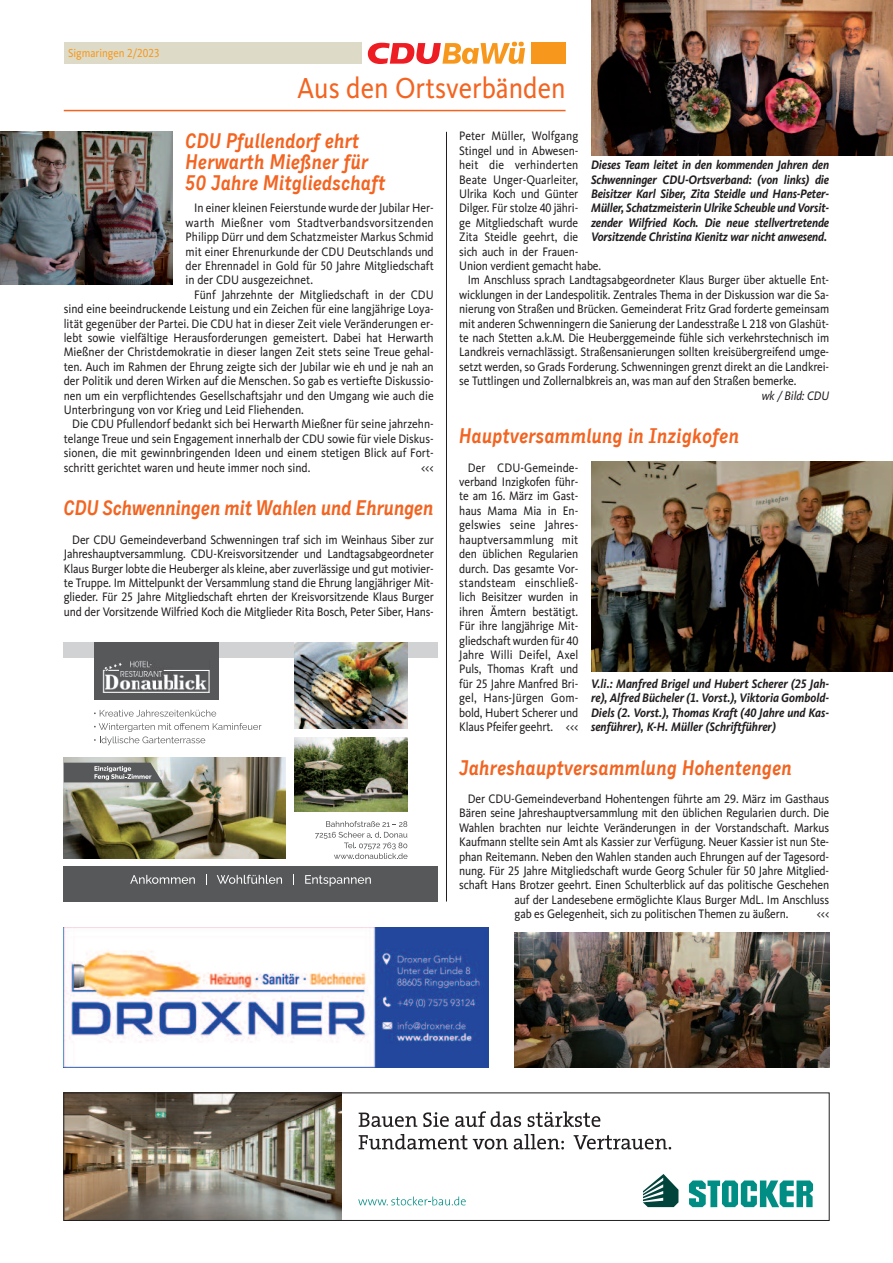
<style>
.page{position:relative;width:893px;height:1263px;background:#fff}
.page>*{position:absolute;margin:0;border:0;box-sizing:border-box;transform-origin:0 0}
.t1{font:30px "CDU Kievit Tab";color:#f36421;scale:.9 1}
.t2{font:italic 700 21px/21px "CDU Skopex";color:#f36421;scale:.9 1}
.t3{font:12.75px/14.4px "CDU Kievit Tab";letter-spacing:-.01em;color:#231f20;text-align:justify;scale:.9 1}
.t4{font:italic 700 12.75px/14.4px "CDU Kievit Tab";letter-spacing:-.01em;color:#231f20;text-align:justify;scale:.9 1}
.t5{font:12.75px "CDU Kievit Tab";letter-spacing:.01em;color:#231f20;scale:.9 1}
.t6{font:italic 12.75px "CDU Kievit Tab";letter-spacing:-.01em;color:#231f20;scale:.9 1}
.t7{font:12px "CDU Kievit Tab";color:#f7981d;scale:.9 1}
</style>
<div class="page">
<div style="left:531px;top:43px;width:35px;height:21px;background:#f7981d"></div>
<div style="left:64px;top:43px;width:297px;height:21px;background:#dddbc7"></div>
<hr style="left:64px;top:110px;width:502px;height:1px;background:#f36421">
<svg style="left:368px;top:42px;width:157px;height:22px"></svg>
<img style="left:0;top:132px;width:173px;height:152px">
<img style="left:591px;top:0;width:302px;height:156px">
<img style="left:591px;top:461px;width:302px;height:211px">
<img style="left:514px;top:932px;width:315px;height:135px">
<img style="left:66px;top:1095px;width:276px;height:123px">
<svg style="left:359px;top:1112px;width:58px;height:15px"></svg>
<svg style="left:423px;top:1112px;width:26px;height:15px"></svg>
<svg style="left:455px;top:1111px;width:66px;height:16px"></svg>
<svg style="left:527px;top:1111px;width:73px;height:16px"></svg>
<svg style="left:359px;top:1134px;width:108px;height:15px"></svg>
<svg style="left:473px;top:1139px;width:35px;height:10px"></svg>
<svg style="left:514px;top:1134px;width:50px;height:15px"></svg>
<svg style="left:574px;top:1135px;width:97px;height:14px"></svg>
<svg style="left:358px;top:1196px;width:108px;height:9px"></svg>
<svg style="left:689px;top:1180px;width:124px;height:27px"></svg>
<svg style="left:643px;top:1174px;width:35px;height:33px"></svg>
<img style="left:64px;top:927px;width:425px;height:140px">
<div style="left:64px;top:642px;width:374px;height:15px;background:#d1d2d4"></div>
<div style="left:64px;top:866px;width:374px;height:35px;background:#57585a"></div>
<svg style="left:130px;top:875px;width:65px;height:9px"></svg>
<svg style="left:217px;top:875px;width:65px;height:9px"></svg>
<svg style="left:305px;top:875px;width:66px;height:11px"></svg>
<svg style="left:94px;top:710px;width:122px;height:7px"></svg>
<svg style="left:94px;top:723px;width:167px;height:22px"></svg>
<img style="left:64px;top:757px;width:221px;height:102px">
<svg style="left:315px;top:821px;width:93px;height:38px"></svg>
<svg style="left:64px;top:763px;width:99px;height:19px;background:#727374"></svg>
<img style="left:294px;top:642px;width:114px;height:86px">
<img style="left:294px;top:737px;width:114px;height:74px">
<div style="left:94px;top:642px;width:124px;height:57px;background:#57585a"></div>
<img style="left:130px;top:660px;width:18px;height:2px">
<svg style="left:103px;top:662px;width:107px;height:31px"></svg>
<hr style="left:446px;top:132px;width:1px;height:769px;background:#231f20">
<p class="t7" style="left:68px;top:49px;width:103px">Sigmaringen 2/2023</p>
<h1 class="t1" style="left:297px;top:78px;width:300px">Aus den Ortsverbänden</h1>
<h2 class="t2" style="left:186px;top:130px;width:224px">CDU Pfullendorf ehrt<br>Herwarth Mießner für<br>50 Jahre Mitgliedschaft</h2>
<p class="t3" style="left:186px;top:202px;width:277px;text-indent:9px">In einer kleinen Feierstunde wurde der Jubilar Her&shy;warth Mießner vom Stadtverbandsvorsitzenden Philipp Dürr und dem Schatzmeister Markus Schmid mit einer Ehrenurkunde der CDU Deutschlands und der Ehrennadel in Gold für 50 Jahre Mitgliedschaft in der CDU ausgezeichnet.</p>
<p class="t3" style="left:64px;top:289px;width:413px;text-indent:130px">Fünf Jahrzehnte der Mitgliedschaft in der CDU sind eine beeindruckende Leistung und ein Zeichen für eine langjährige Loya&shy;lität gegenüber der Partei. Die CDU hat in dieser Zeit viele Veränderungen er&shy;lebt sowie vielfältige Herausforderungen gemeistert. Dabei hat Herwarth Mießner der Christdemokratie in dieser langen Zeit stets seine Treue gehal&shy;ten. Auch im Rahmen der Ehrung zeigte sich der Jubilar wie eh und je nah an der Politik und deren Wirken auf die Menschen. So gab es vertiefte Diskussio&shy;nen um ein verpflichtendes Gesellschaftsjahr und den Umgang wie auch die Unterbringung von vor Krieg und Leid Fliehenden.</p>
<p class="t3" style="left:64px;top:418px;width:413px;text-indent:9px">Die CDU Pfullendorf bedankt sich bei Herwarth Mießner für seine jahrzehn&shy;telange Treue und sein Engagement innerhalb der CDU sowie für viele Diskus&shy;sionen, die mit gewinnbringenden Ideen und einem stetigen Blick auf Fort&shy;schritt gerichtet waren und heute immer noch sind.</p>
<p class="t3" style="left:421px;top:461px;width:16px">&lt;&lt;&lt;</p>
<h2 class="t2" style="left:64px;top:497px;width:413px">CDU Schwenningen mit Wahlen und Ehrungen</h2>
<p class="t3" style="left:64px;top:533px;width:413px;text-indent:9px">Der CDU Gemeindeverband Schwenningen traf sich im Weinhaus Siber zur Jahreshauptversammlung. CDU-Kreisvorsitzender und Landtagsabgeordneter Klaus Burger lobte die Heuberger als kleine, aber zuverlässige und gut motivier&shy;te Truppe. Im Mittelpunkt der Versammlung stand die Ehrung langjähriger Mit&shy;glieder. Für 25 Jahre Mitgliedschaft ehrten der Kreisvorsitzende Klaus Burger und der Vorsitzende Wilfried Koch die Mitglieder Rita Bosch, Peter Siber, Hans-</p>
<p class="t5" style="left:459px;top:132px;width:134px">Peter Müller, Wolfgang</p>
<p class="t3" style="left:459px;top:145px;width:134px">Stingel und in Abwesen-</p>
<p class="t5" style="left:459px;top:161px;width:134px">heit die verhinderten</p>
<p class="t3" style="left:459px;top:173px;width:134px">Beate Unger-Quarleiter,</p>
<p class="t3" style="left:459px;top:188px;width:134px">Ulrika Koch und Günter</p>
<p class="t3" style="left:459px;top:202px;width:134px">Dilger. Für stolze 40 jähri-</p>
<p class="t3" style="left:459px;top:217px;width:134px">ge Mitgliedschaft wurde</p>
<p class="t3" style="left:459px;top:231px;width:134px">Zita Steidle geehrt, die</p>
<p class="t3" style="left:459px;top:245px;width:134px">sich auch in der Frauen-</p>
<p class="t3" style="left:459px;top:260px;width:159px">Union verdient gemacht habe.</p>
<p class="t3" style="left:468px;top:274px;width:403px">Im Anschluss sprach Landtagsabgeordneter Klaus Burger über aktuelle Ent-</p>
<p class="t3" style="left:459px;top:289px;width:413px">wicklungen in der Landespolitik. Zentrales Thema in der Diskussion war die Sa-</p>
<p class="t3" style="left:459px;top:303px;width:413px">nierung von Straßen und Brücken. Gemeinderat Fritz Grad forderte gemeinsam</p>
<p class="t3" style="left:459px;top:317px;width:413px">mit anderen Schwenningern die Sanierung der Landesstraße L 218 von Glashüt-</p>
<p class="t3" style="left:459px;top:332px;width:413px">te nach Stetten a.k.M. Die Heuberggemeinde fühle sich verkehrstechnisch im</p>
<p class="t3" style="left:459px;top:346px;width:413px">Landkreis vernachlässigt. Straßensanierungen sollten kreisübergreifend umge-</p>
<p class="t3" style="left:459px;top:361px;width:413px">setzt werden, so Grads Forderung. Schwenningen grenzt direkt an die Landkrei-</p>
<p class="t3" style="left:459px;top:375px;width:376px">se Tuttlingen und Zollernalbkreis an, was man auf den Straßen bemerke.</p>
<p class="t6" style="left:762px;top:391px;width:76px">wk / Bild: CDU</p>
<h2 class="t2" style="left:459px;top:425px;width:313px">Hauptversammlung in Inzigkofen</h2>
<p class="t3" style="left:459px;top:461px;width:134px;text-indent:9px">Der CDU-Gemeinde&shy;verband Inzigkofen führ&shy;te am 16. März im Gast&shy;haus Mama Mia in En&shy;gelswies seine Jahres&shy;hauptversammlung mit den üblichen Regularien durch. Das gesamte Vor&shy;standsteam einschließ&shy;lich Beisitzer wurden in ihren Ämtern bestätigt.<br>Für ihre langjährige Mit&shy;gliedschaft wurden für 40<br>Jahre Willi Deifel, Axel Puls, Thomas Kraft und für 25 Jahre Manfred Bri&shy;gel, Hans-Jürgen Gom&shy;bold, Hubert Scherer und Klaus Pfeifer geehrt. &lt;&lt;&lt;</p>
<h2 class="t2" style="left:459px;top:756px;width:371px">Jahreshauptversammlung Hohentengen</h2>
<p class="t3" style="left:468px;top:793px;width:403px">Der CDU-Gemeindeverband Hohentengen führte am 29. März im Gasthaus</p>
<p class="t3" style="left:459px;top:807px;width:413px">Bären seine Jahreshauptversammlung mit den üblichen Regularien durch. Die</p>
<p class="t3" style="left:459px;top:821px;width:413px">Wahlen brachten nur leichte Veränderungen in der Vorstandschaft. Markus</p>
<p class="t3" style="left:459px;top:836px;width:413px">Kaufmann stellte sein Amt als Kassier zur Verfügung. Neuer Kassier ist nun Ste-</p>
<p class="t3" style="left:459px;top:850px;width:413px">phan Reitemann. Neben den Wahlen standen auch Ehrungen auf der Tagesord-</p>
<p class="t3" style="left:459px;top:865px;width:413px">nung. Für 25 Jahre Mitgliedschaft wurde Georg Schuler für 50 Jahre Mitglied-</p>
<p class="t3" style="left:459px;top:879px;width:413px">schaft Hans Brotzer geehrt. Einen Schulterblick auf das politische Geschehen</p>
<p class="t3" style="left:515px;top:893px;width:351px">auf der Landesebene ermöglichte Klaus Burger MdL. Im Anschluss</p>
<p class="t3" style="left:515px;top:908px;width:306px">gab es Gelegenheit, sich zu politischen Themen zu äußern.</p>
<p class="t3" style="left:817px;top:908px;width:15px">&lt;&lt;&lt;</p>
<p class="t4" style="left:591px;top:159px;width:266px">Dieses Team leitet in den kommenden Jahren den Schwenninger CDU-Ortsverband: (von links) die Beisitzer Karl Siber, Zita Steidle und Hans-Peter-Müller, Schatzmeisterin Ulrike Scheuble und Vorsit&shy;zender Wilfried Koch. Die neue stellvertretende Vorsitzende Christina Kienitz war nicht anwesend.</p>
<p class="t4" style="left:591px;top:678px;width:266px">V.li.: Manfred Brigel und Hubert Scherer (25 Jah&shy;re), Alfred Bücheler (1. Vorst.), Viktoria Gombold-Diels (2. Vorst.), Thomas Kraft (40 Jahre und Kas&shy;senführer), K-H. Müller (Schriftführer)</p>
</div>
